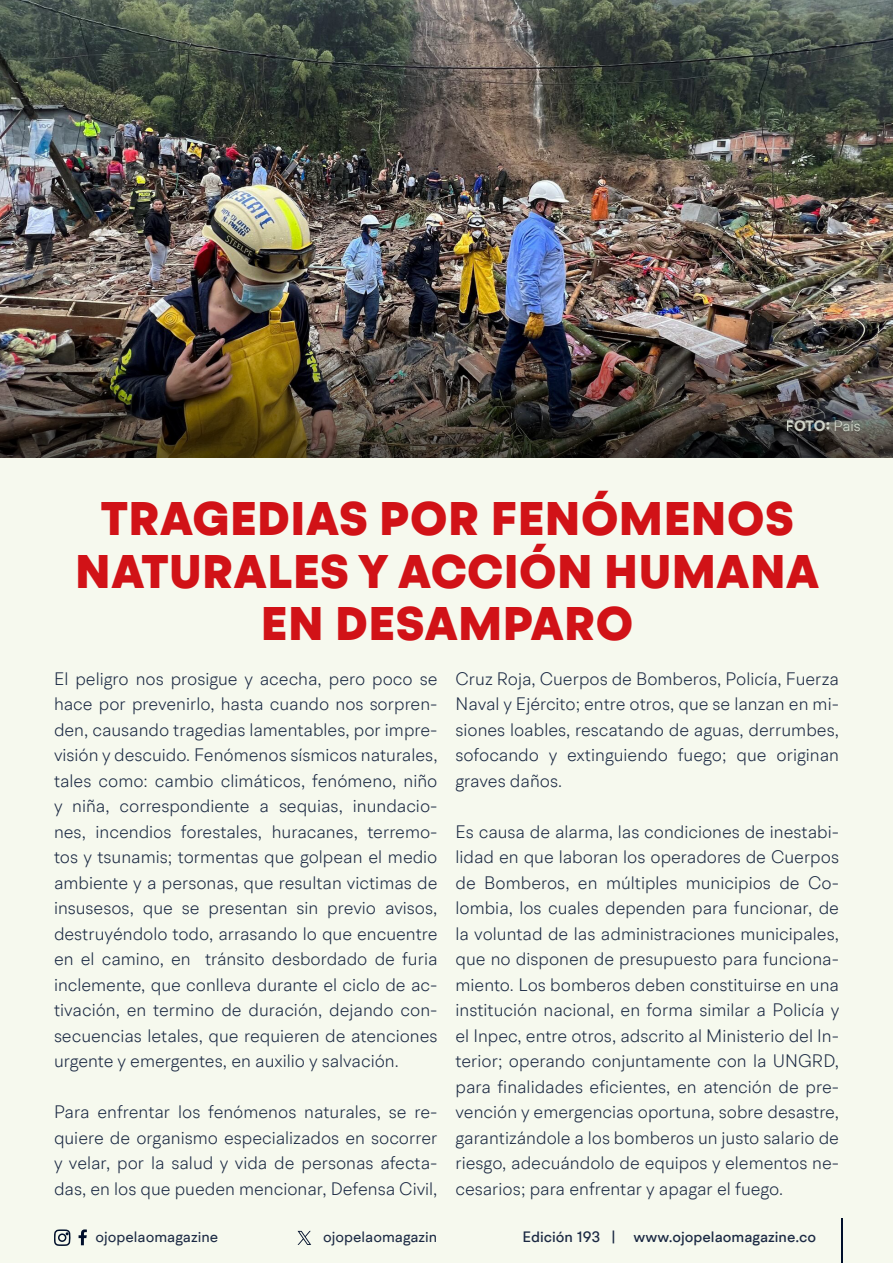
<style>
.page{position:relative;width:893px;height:1263px;background:#f6f9ee}
.page>*{position:absolute;margin:0;border:0;box-sizing:border-box;transform-origin:0 0}
.t1{font:900 48px/52.5px "BR Hendrix";letter-spacing:.01em;color:#d11217;text-align:center}
.t2{font:300 18px/25.5px "BR Hendrix";color:#1b2943;text-align:justify}
.t3{font:500 15px "BR Hendrix";color:#1b2943}
.t4{font:15px "BR Hendrix";color:#1b2943}
.t5{font:700 15px "BR Hendrix";color:#f5faed}
.s1{font-weight:300}
</style>
<div class="page">
<svg style="left:79px;top:1229px;width:8px;height:16px"></svg>
<svg style="left:54px;top:1229px;width:17px;height:17px"></svg>
<hr style="left:841px;top:1219px;width:1px;height:44px;background:#000f2b">
<svg style="left:298px;top:1231px;width:13px;height:14px"></svg>
<img style="left:0;top:0;width:893px;height:458px">
<img style="left:0;top:321px;width:893px;height:136px">
<p class="t5" style="left:786px;top:417px;width:76px">FOTO: <span class="s1">País</span></p>
<h1 class="t1" style="left:75px;top:493px;width:745px">TRAGEDIAS POR FENÓMENOS<br>NATURALES Y ACCIÓN HUMANA<br>EN DESAMPARO</h1>
<p class="t2" style="left:54px;top:665px;width:385px">El peligro nos prosigue y acecha, pero poco se hace por prevenirlo, hasta cuando nos sorpren&shy;den, causando tragedias lamentables, por impre&shy;visión y descuido. Fenómenos sísmicos naturales, tales como: cambio climáticos, fenómeno, niño y niña, correspondiente a sequias, inundacio&shy;nes, incendios forestales, huracanes, terremo&shy;tos y tsunamis; tormentas que golpean el medio ambiente y a personas, que resultan victimas de insusesos, que se presentan sin previo avisos, destruyéndolo todo, arrasando lo que encuentre en el camino, en tránsito desbordado de furia inclemente, que conlleva durante el ciclo de ac&shy;tivación, en termino de duración, dejando con&shy;secuencias letales, que requieren de atenciones urgente y emergentes, en auxilio y salvación.</p>
<p class="t2" style="left:54px;top:1099px;width:385px">Para enfrentar los fenómenos naturales, se re&shy;quiere de organismo especializados en socorrer y velar, por la salud y vida de personas afecta&shy;das, en los que pueden mencionar, Defensa Civil,</p>
<p class="t2" style="left:455px;top:665px;width:385px">Cruz Roja, Cuerpos de Bomberos, Policía, Fuerza Naval y Ejército; entre otros, que se lanzan en mi&shy;siones loables, rescatando de aguas, derrumbes, sofocando y extinguiendo fuego; que originan graves daños.</p>
<p class="t2" style="left:455px;top:818px;width:385px">Es causa de alarma, las condiciones de inestabi&shy;lidad en que laboran los operadores de Cuerpos de Bomberos, en múltiples municipios de Co&shy;lombia, los cuales dependen para funcionar, de la voluntad de las administraciones municipales, que no disponen de presupuesto para funciona&shy;miento. Los bomberos deben constituirse en una institución nacional, en forma similar a Policía y el Inpec, entre otros, adscrito al Ministerio del In&shy;terior; operando conjuntamente con la UNGRD, para finalidades eficientes, en atención de pre&shy;vención y emergencias oportuna, sobre desastre, garantizándole a los bomberos un justo salario de riesgo, adecuándolo de equipos y elementos ne&shy;cesarios; para enfrentar y apagar el fuego.</p>
<p class="t4" style="left:96px;top:1227px;width:124px">ojopelaomagazine</p>
<p class="t4" style="left:323px;top:1227px;width:116px">ojopelaomagazin</p>
<p class="t3" style="left:522px;top:1227px;width:295px">Edición 193 | www.ojopelaomagazine.co</p>
</div>
